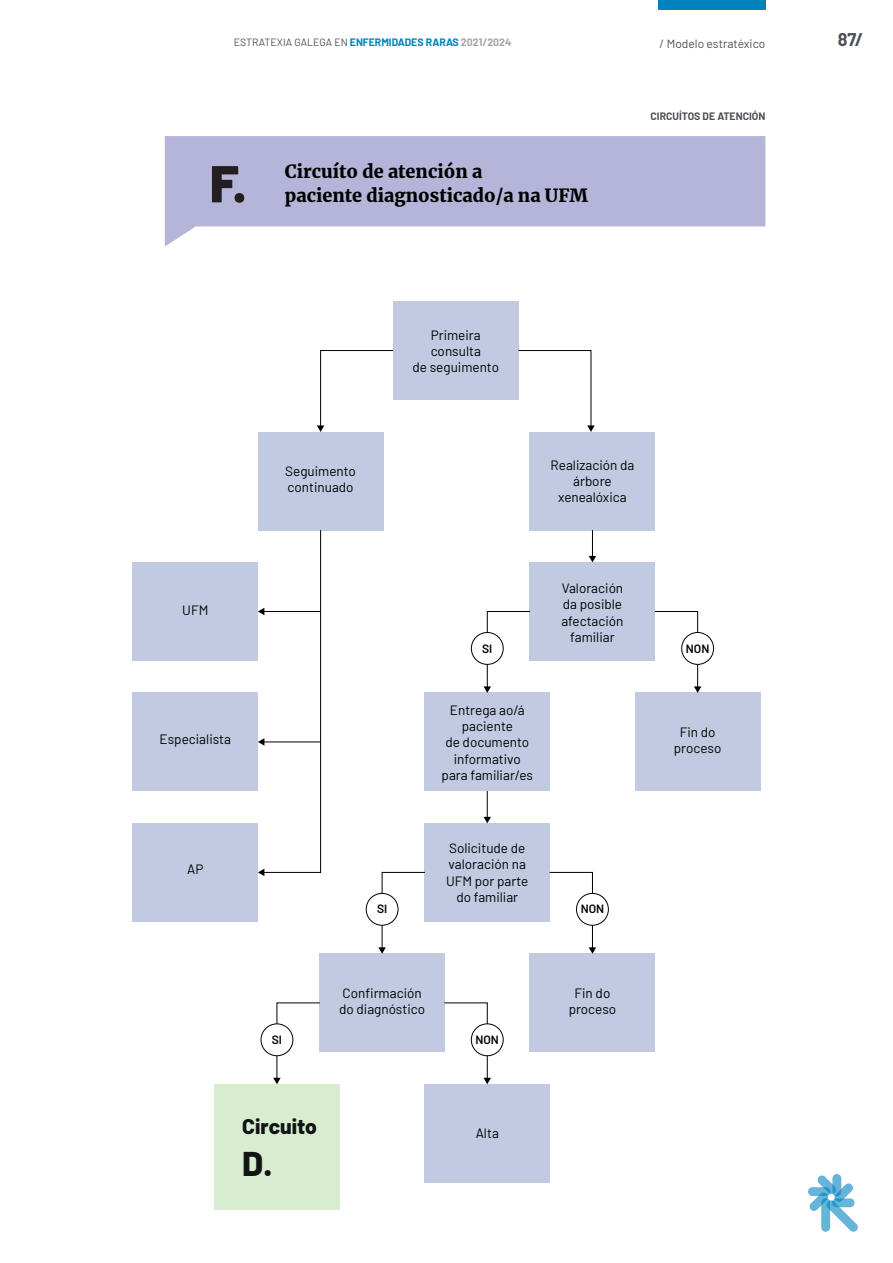
<style>
.page{position:relative;width:893px;height:1263px;background:#fff}
.page>*{position:absolute;margin:0;border:0;box-sizing:border-box;transform-origin:0 0}
.t1{font:900 51.9px "Barlow";color:#231f20}
.t2{font:800 34.35px "Barlow";color:#111314}
.t3{font:800 21.15px "Barlow";color:#111314}
.t4{font:900 18px "Merriweather";color:#000}
.t5{font:700 18px "Barlow";color:#4b5157}
.t6{font:13.5px/16.2px "Barlow";color:#000001;text-align:center}
.t7{font:12px "Barlow";color:#4b5157}
.t8{font:600 12px "Barlow";color:#000001}
.t9{font:10.5px "Barlow";color:#4b5157}
.t10{font:700 10.5px "Barlow";color:#4b5157}
.s1{font-weight:700;color:#0082bd}
.s2{font-weight:700;color:#a5a5a9}
</style>
<div class="page">
<svg style="left:808px;top:1187px;width:22px;height:9px"></svg>
<svg style="left:810px;top:1175px;width:48px;height:57px"></svg>
<svg style="left:821px;top:1198px;width:9px;height:34px"></svg>
<div style="left:658px;top:0;width:107px;height:9px;background:#0082bd"></div>
<div style="left:393px;top:301px;width:125px;height:99px;background:#c1cae0"></div>
<div style="left:258px;top:432px;width:125px;height:98px;background:#c1cae0"></div>
<div style="left:530px;top:432px;width:125px;height:98px;background:#c1cae0"></div>
<div style="left:133px;top:562px;width:125px;height:98px;background:#c1cae0"></div>
<div style="left:530px;top:562px;width:125px;height:98px;background:#c1cae0"></div>
<div style="left:133px;top:823px;width:125px;height:98px;background:#c1cae0"></div>
<div style="left:425px;top:823px;width:125px;height:98px;background:#c1cae0"></div>
<div style="left:425px;top:1084px;width:125px;height:98px;background:#c1cae0"></div>
<div style="left:319px;top:954px;width:126px;height:98px;background:#c1cae0"></div>
<div style="left:530px;top:954px;width:125px;height:98px;background:#c1cae0"></div>
<div style="left:133px;top:693px;width:125px;height:98px;background:#c1cae0"></div>
<div style="left:425px;top:693px;width:125px;height:98px;background:#c1cae0"></div>
<div style="left:635px;top:693px;width:125px;height:98px;background:#c1cae0"></div>
<div style="left:214px;top:1084px;width:126px;height:125px;background:#d8edd0"></div>
<svg style="left:317px;top:350px;width:77px;height:82px"></svg>
<svg style="left:518px;top:350px;width:77px;height:82px"></svg>
<svg style="left:484px;top:611px;width:47px;height:82px"></svg>
<svg style="left:654px;top:611px;width:47px;height:82px"></svg>
<div style="left:682px;top:632px;width:32px;height:32px;background:#fff;border-radius:50%"></div>
<div style="left:681px;top:632px;width:33px;height:33px;border:1px solid #000001;border-radius:50%"></div>
<div style="left:471px;top:632px;width:32px;height:32px;background:#fff;border-radius:50%"></div>
<div style="left:471px;top:632px;width:33px;height:33px;border:1px solid #000001;border-radius:50%"></div>
<svg style="left:378px;top:872px;width:48px;height:82px"></svg>
<svg style="left:549px;top:872px;width:47px;height:82px"></svg>
<div style="left:576px;top:893px;width:32px;height:32px;background:#fff;border-radius:50%"></div>
<div style="left:576px;top:893px;width:33px;height:33px;border:1px solid #000001;border-radius:50%"></div>
<div style="left:366px;top:893px;width:32px;height:32px;background:#fff;border-radius:50%"></div>
<div style="left:366px;top:893px;width:32px;height:33px;border:1px solid #000001;border-radius:50%"></div>
<svg style="left:273px;top:1002px;width:47px;height:82px"></svg>
<svg style="left:444px;top:1002px;width:47px;height:82px"></svg>
<div style="left:471px;top:1024px;width:32px;height:32px;background:#fff;border-radius:50%"></div>
<div style="left:471px;top:1023px;width:33px;height:33px;border:1px solid #000001;border-radius:50%"></div>
<div style="left:261px;top:1024px;width:32px;height:32px;background:#fff;border-radius:50%"></div>
<div style="left:261px;top:1023px;width:32px;height:33px;border:1px solid #000001;border-radius:50%"></div>
<svg style="left:258px;top:530px;width:63px;height:346px"></svg>
<svg style="left:589px;top:530px;width:7px;height:32px"></svg>
<svg style="left:483px;top:791px;width:8px;height:32px"></svg>
<svg style="left:165px;top:136px;width:600px;height:111px;fill:#b4b5d9"></svg>
<p class="t9" style="left:234px;top:35px;width:279px">ESTRATEXIA GALEGA EN <span class="s1">ENFERMIDADES RARAS</span> <span class="s2">2021/2024</span></p>
<p class="t7" style="left:660px;top:35px;width:107px">/ Modelo estratéxico</p>
<h3 class="t5" style="left:838px;top:27px;width:27px">87/</h3>
<h1 class="t1" style="left:210px;top:145px;width:38px">F.</h1>
<h3 class="t4" style="left:285px;top:159px;width:199px">Circuíto de atención a</h3>
<h3 class="t4" style="left:285px;top:183px;width:305px">paciente diagnosticado/a na UFM</h3>
<p class="t10" style="left:651px;top:108px;width:116px">CIRCUÍTOS DE ATENCIÓN</p>
<p class="t6" style="left:182px;top:600px;width:28px">UFM</p>
<p class="t6" style="left:160px;top:730px;width:73px">Especialista</p>
<p class="t6" style="left:187px;top:860px;width:18px">AP</p>
<p class="t6" style="left:413px;top:326px;width:88px">Primeira consulta<br>de seguimento</p>
<p class="t6" style="left:285px;top:462px;width:72px;text-align:left">Seguimento continuado</p>
<p class="t6" style="left:551px;top:456px;width:85px">Realización da árbore xenealóxica</p>
<p class="t6" style="left:561px;top:579px;width:64px">Valoración da posible afectación familiar</p>
<p class="t8" style="left:482px;top:639px;width:12px">SI</p>
<p class="t8" style="left:686px;top:639px;width:25px">NON</p>
<p class="t6" style="left:442px;top:701px;width:93px">Entrega ao/á paciente<br>de documento informativo para familiar/es</p>
<p class="t6" style="left:446px;top:839px;width:84px">Solicitude de valoración na<br>UFM por parte do familiar</p>
<p class="t8" style="left:377px;top:900px;width:12px">SI</p>
<p class="t8" style="left:581px;top:900px;width:25px">NON</p>
<p class="t6" style="left:339px;top:983px;width:87px;text-align:left">Confirmación do diagnóstico</p>
<p class="t6" style="left:569px;top:983px;width:49px">Fin do proceso</p>
<p class="t8" style="left:272px;top:1031px;width:12px">SI</p>
<p class="t8" style="left:475px;top:1031px;width:25px">NON</p>
<p class="t6" style="left:674px;top:722px;width:49px">Fin do proceso</p>
<h3 class="t3" style="left:242px;top:1111px;width:76px">Circuito</h3>
<h2 class="t2" style="left:242px;top:1138px;width:32px">D.</h2>
<p class="t6" style="left:476px;top:1123px;width:25px">Alta</p>
</div>
